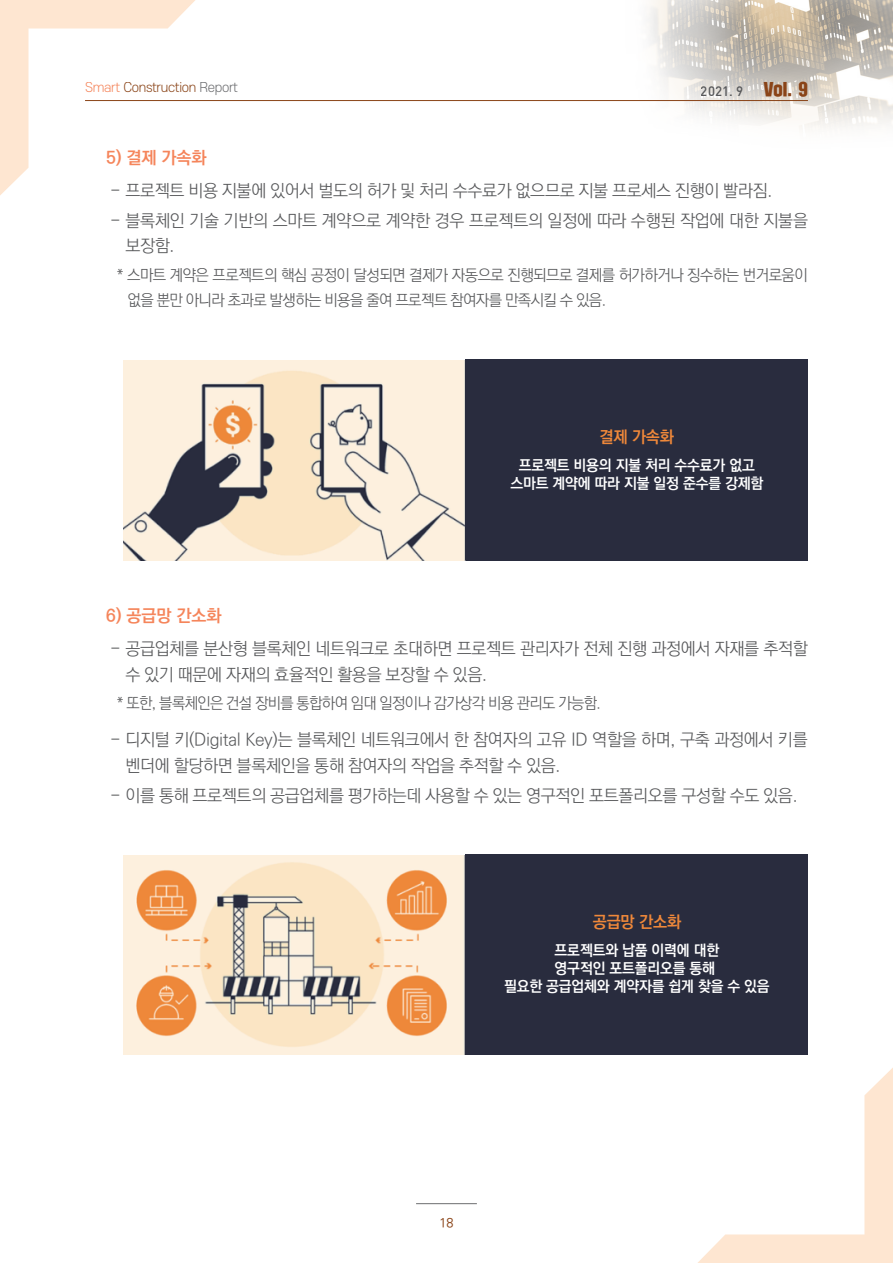
<style>
.page{position:relative;width:893px;height:1263px;background:#fff}
.page>*{position:absolute;margin:0;border:0;box-sizing:border-box;transform-origin:0 0}
.t1{font:300 17.25px/25.5px "Ko Pub Dotum";letter-spacing:-.02em;color:#57585a}
.t2{font:700 17.25px "Ko Pub Dotum";color:#f5855b}
.t3{font:700 16.5px "Ko Pub Dotum";letter-spacing:-.01em;color:#ef883a}
.t4{font:16.05px "SD Gd Gothic";color:#8a4418}
.t5{font:300 15.75px/25.5px "Ko Pub Dotum";letter-spacing:-.04em;color:#57585a}
.t6{font:700 15px/18px "Ko Pub Dotum";letter-spacing:-.01em;color:#fff;text-align:center}
.t7{font:13.5px "Dinmed";color:#57585a}
.t8{font:300 12.9px "S Core Dream 3";letter-spacing:-.025em;color:#8a4418}
.t9{font:500 12.75px "Ko Pub Dotum";color:#8a4418}
.s1{color:#f5855b}
.s2{color:#6c6d70}
</style>
<div class="page">
<svg style="left:0;top:0;width:196px;height:195px"></svg>
<svg style="left:698px;top:1068px;width:195px;height:195px"></svg>
<hr style="left:416px;top:1203px;width:61px;height:1px;background:#6c6d70">
<img style="left:611px;top:0;width:282px;height:129px">
<hr style="left:85px;top:100px;width:723px;height:1px;background:#8a4418">
<img style="left:124px;top:360px;width:342px;height:200px">
<div style="left:466px;top:360px;width:342px;height:200px;background:#292c3e"></div>
<img style="left:124px;top:855px;width:342px;height:199px">
<div style="left:466px;top:854px;width:342px;height:200px;background:#292c3e"></div>
<p class="t8" style="left:85px;top:78px;width:155px"><span class="s1">Smart</span> Construction <span class="s2">Report</span></p>
<p class="t7" style="left:701px;top:82px;width:44px">2021. 9</p>
<p class="t4" style="left:764px;top:81px;width:45px">Vol. 9</p>
<p class="t2" style="left:106px;top:149px;width:102px">5) 결제 가속화</p>
<p class="t1" style="left:111px;top:179px;width:663px">- 프로젝트 비용 지불에 있어서 벌도의 허가 및 처리 수수료가 없으므로 지불 프로세스 진행이 빨라짐.</p>
<p class="t1" style="left:125px;top:208px;width:684px;text-indent:-15px">- 블록체인 기술 기반의 스마트 계약으로 계약한 경우 프로젝트의 일정에 따라 수행된 작업에 대한 지불을 보장함.</p>
<p class="t5" style="left:128px;top:263px;width:682px;text-indent:-11px">* 스마트 계약은 프로젝트의 핵심 공정이 달성되면 결제가 자동으로 진행되므로 결제를 허가하거나 징수하는 번거로움이 없을 뿐만 아니라 초과로 발생하는 비용을 줄여 프로젝트 참여자를 만족시킬 수 있음.</p>
<p class="t3" style="left:600px;top:428px;width:76px">결제 가속화</p>
<p class="t6" style="left:510px;top:456px;width:254px">프로젝트 비용의 지불 처리 수수료가 없고 스마트 계약에 따라 지불 일정 준수를 강제함</p>
<p class="t2" style="left:106px;top:607px;width:117px">6) 공급망 간소화</p>
<p class="t1" style="left:125px;top:637px;width:684px;text-indent:-15px">- 공급업체를 분산형 블록체인 네트워크로 초대하면 프로젝트 관리자가 전체 진행 과정에서 자재를 추적할 수 있기 때문에 자재의 효율적인 활용을 보장할 수 있음.</p>
<p class="t5" style="left:117px;top:691px;width:486px">* 또한, 블록체인은 건설 장비를 통합하여 임대 일정이나 감가상각 비용 관리도 가능함.</p>
<p class="t1" style="left:125px;top:728px;width:684px;text-indent:-15px">- 디지털 키(Digital Key)는 블록체인 네트워크에서 한 참여자의 고유 ID 역할을 하며, 구축 과정에서 키를 벤더에 할당하면 블록체인을 통해 참여자의 작업을 추적할 수 있음.</p>
<p class="t1" style="left:111px;top:783px;width:689px">- 이를 통해 프로젝트의 공급업체를 평가하는데 사용할 수 있는 영구적인 포트폴리오를 구성할 수도 있음.</p>
<p class="t3" style="left:593px;top:913px;width:90px">공급망 간소화</p>
<p class="t6" style="left:504px;top:941px;width:267px">프로젝트와 납품 이력에 대한<br>영구적인 포트폴리오를 통해<br>필요한 공급업체와 계약자를 쉽게 찾을 수 있음</p>
<p class="t9" style="left:439px;top:1216px;width:15px">18</p>
</div>
